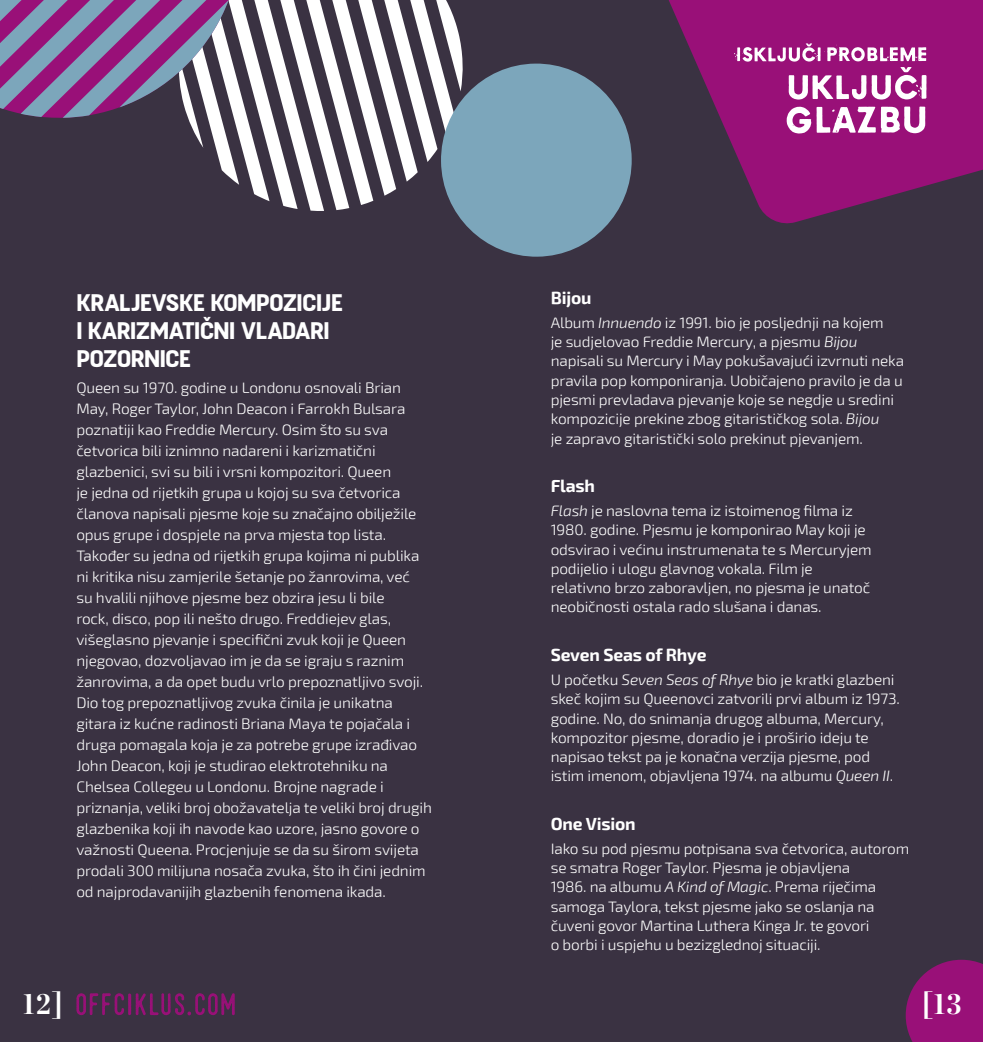
<style>
.page{position:relative;width:983px;height:1042px;background:#fff}
.page>*{position:absolute;margin:0;border:0;box-sizing:border-box;transform-origin:0 0}
.t1{font:700 29.75px "Chronicle Disp Cond";color:#fff}
.t2{font:500 23.97px/28px "Fuji";letter-spacing:-.03em;color:#fff}
.t3{font:700 17.15px "Exo 2";letter-spacing:-.01em;color:#fff}
.t4{font:300 15.05px/21px "Exo 2";letter-spacing:-.01em;color:#fff}
.s1{font-style:italic}
</style>
<div class="page">
<div style="left:0;top:0;width:982px;height:1042px;background:#3a3242"></div>
<svg style="left:905px;top:960px;width:77px;height:82px;background:#8d1471"></svg>
<svg style="left:76px;top:993px;width:159px;height:22px"></svg>
<svg style="left:668px;top:0;width:314px;height:224px;fill:#991078"></svg>
<svg style="left:197px;top:0;width:266px;height:211px"></svg>
<svg style="left:0;top:0;width:259px;height:137px"></svg>
<svg style="left:440px;top:63px;width:192px;height:194px"></svg>
<svg style="left:786px;top:107px;width:139px;height:27px;background:#cb86bb"></svg>
<svg style="left:733px;top:43px;width:193px;height:57px;background:#b34f9b"></svg>
<h2 class="t2" style="left:76px;top:289px;width:268px">KRALJEVSKE KOMPOZICIJE<br>I KARIZMATIČNI VLADARI<br>POZORNICE</h2>
<p class="t4" style="left:76px;top:378px;width:357px">Queen su 1970. godine u Londonu osnovali Brian May, Roger Taylor, John Deacon i Farrokh Bulsara poznatiji kao Freddie Mercury. Osim što su sva četvorica bili iznimno nadareni i karizmatični glazbenici, svi su bili i vrsni kompozitori. Queen<br>je jedna od rijetkih grupa u kojoj su sva četvorica članova napisali pjesme koje su značajno obilježile opus grupe i dospjele na prva mjesta top lista.<br>Također su jedna od rijetkih grupa kojima ni publika ni kritika nisu zamjerile šetanje po žanrovima, već<br>su hvalili njihove pjesme bez obzira jesu li bile<br>rock, disco, pop ili nešto drugo. Freddiejev glas, višeglasno pjevanje i specifični zvuk koji je Queen njegovao, dozvoljavao im je da se igraju s raznim žanrovima, a da opet budu vrlo prepoznatljivo svoji.<br>Dio tog prepoznatljivog zvuka činila je unikatna gitara iz kućne radinosti Briana Maya te pojačala i druga pomagala koja je za potrebe grupe izrađivao John Deacon, koji je studirao elektrotehniku na Chelsea Collegeu u Londonu. Brojne nagrade i priznanja, veliki broj obožavatelja te veliki broj drugih glazbenika koji ih navode kao uzore, jasno govore o važnosti Queena. Procjenjuje se da su širom svijeta prodali 300 milijuna nosača zvuka, što ih čini jednim od najprodavanijih glazbenih fenomena ikada.</p>
<p class="t3" style="left:550px;top:287px;width:42px">Bijou</p>
<p class="t4" style="left:550px;top:313px;width:355px;line-height:19.2px">Album <span class="s1">Innuendo</span> iz 1991. bio je posljednji na kojem<br>je sudjelovao Freddie Mercury, a pjesmu <span class="s1">Bijou </span>napisali su Mercury i May pokušavajući izvrnuti neka pravila pop komponiranja. Uobičajeno pravilo je da u pjesmi prevladava pjevanje koje se negdje u sredini kompozicije prekine zbog gitarističkog sola. <span class="s1">Bijou<br></span>je zapravo gitaristički solo prekinut pjevanjem.</p>
<p class="t3" style="left:550px;top:476px;width:46px">Flash</p>
<p class="t4" style="left:550px;top:501px;width:322px;line-height:19.2px"><span class="s1">Flash</span> je naslovna tema iz istoimenog filma iz 1980. godine. Pjesmu je komponirao May koji je odsvirao i većinu instrumenata te s Mercuryjem podijelio i ulogu glavnog vokala. Film je relativno brzo zaboravljen, no pjesma je unatoč neobičnosti ostala rado slušana i danas.</p>
<p class="t3" style="left:550px;top:644px;width:157px">Seven Seas of Rhye</p>
<p class="t4" style="left:550px;top:670px;width:350px;line-height:19.2px">U početku <span class="s1">Seven Seas of Rhye</span> bio je kratki glazbeni skeč kojim su Queenovci zatvorili prvi album iz 1973. godine. No, do snimanja drugog albuma, Mercury, kompozitor pjesme, doradio je i proširio ideju te napisao tekst pa je konačna verzija pjesme, pod istim imenom, objavljena 1974. na albumu <span class="s1">Queen II</span>.</p>
<p class="t3" style="left:550px;top:813px;width:86px">One Vision</p>
<p class="t4" style="left:550px;top:839px;width:360px;line-height:19.2px">Iako su pod pjesmu potpisana sva četvorica, autorom se smatra Roger Taylor. Pjesma je objavljena<br>1986. na albumu <span class="s1">A Kind of Magic</span>. Prema riječima samoga Taylora, tekst pjesme jako se oslanja na čuveni govor Martina Luthera Kinga Jr. te govori<br>o borbi i uspjehu u bezizglednoj situaciji.</p>
<h1 class="t1" style="left:23px;top:980px;width:41px">12]</h1>
<h1 class="t1" style="left:921px;top:980px;width:41px">[13</h1>
</div>
